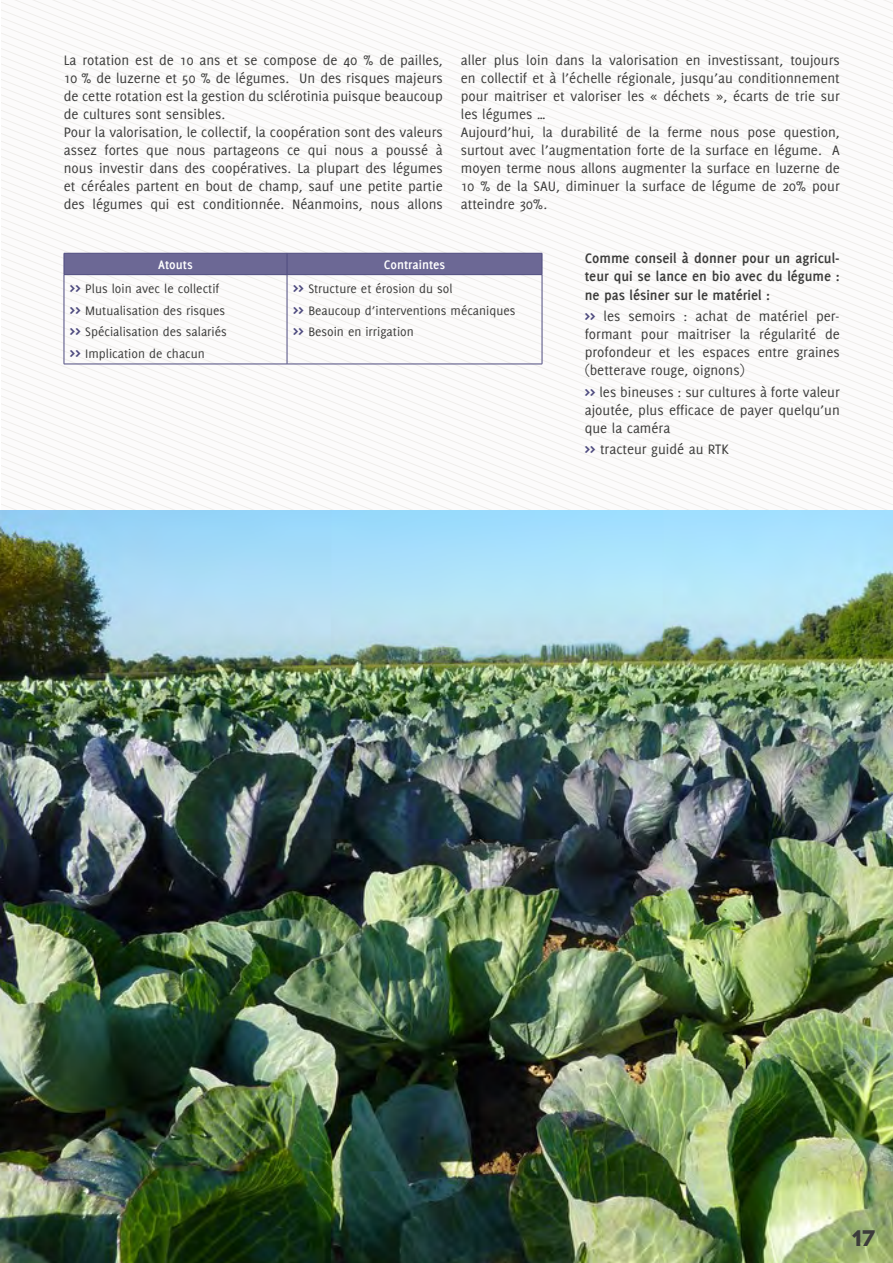
<style>
.page{position:relative;width:893px;height:1263px;background:#fff}
.page>*{position:absolute;margin:0;border:0;box-sizing:border-box;transform-origin:0 0}
.t1{font:700 22.5px "Novecentowide";color:#3c3c3b}
.t2{font:15px/18px "Delicious";color:#3c3c3b}
.t3{font:700 15px/18px "Delicious";color:#3c3c3b;text-align:justify}
.t4{font:13.5px/21.6px "Delicious";color:#3c3c3b}
.t5{font:700 13.5px "Delicious";color:#fff}
.s1{font-weight:700;font-size:18px;color:#4e4b7f}
</style>
<div class="page">
<svg style="left:2px;top:343px;width:891px;height:104px"></svg>
<svg style="left:2px;top:447px;width:891px;height:63px"></svg>
<svg style="left:2px;top:0;width:891px;height:343px"></svg>
<hr style="left:64px;top:275px;width:1px;height:89px;background:#4e4b7f">
<div style="left:64px;top:253px;width:479px;height:22px;background:#6c6895"></div>
<hr style="left:64px;top:274px;width:223px;height:1px;background:#4e4b7f">
<hr style="left:287px;top:274px;width:255px;height:1px;background:#4e4b7f">
<hr style="left:287px;top:275px;width:1px;height:89px;background:#4e4b7f">
<hr style="left:542px;top:275px;width:1px;height:89px;background:#4e4b7f">
<hr style="left:64px;top:364px;width:223px;height:1px;background:#4e4b7f">
<hr style="left:287px;top:364px;width:255px;height:1px;background:#4e4b7f">
<img style="left:0;top:510px;width:893px;height:753px">
<p class="t2" style="left:64px;top:51px;width:381px">La rotation est de 10 ans et se compose de 40 % de pailles, 10 % de luzerne et 50 % de légumes. Un des risques majeurs de cette rotation est la gestion du sclérotinia puisque beaucoup de cultures sont sensibles.<br>Pour la valorisation, le collectif, la coopération sont des valeurs assez fortes que nous partageons ce qui nous a poussé à nous investir dans des coopératives. La plupart des légumes et céréales partent en bout de champ, sauf une petite partie des légumes qui est conditionnée. Néanmoins, nous allons</p>
<p class="t2" style="left:461px;top:51px;width:381px">aller plus loin dans la valorisation en investissant, toujours en collectif et à l’échelle régionale, jusqu’au conditionnement pour maitriser et valoriser les « déchets », écarts de trie sur les légumes …<br>Aujourd’hui, la durabilité de la ferme nous pose question, surtout avec l’augmentation forte de la surface en légume. A moyen terme nous allons augmenter la surface en luzerne de 10 % de la SAU, diminuer la surface de légume de 20% pour atteindre 30%.</p>
<p class="t5" style="left:158px;top:256px;width:36px">Atouts</p>
<p class="t5" style="left:384px;top:256px;width:63px">Contraintes</p>
<p class="t4" style="left:70px;top:278px;width:158px"><span class="s1">&gt;&gt;</span> Plus loin avec le collectif <span class="s1">&gt;&gt;</span> Mutualisation des risques <span class="s1">&gt;&gt;</span> Spécialisation des salariés <span class="s1">&gt;&gt;</span> Implication de chacun</p>
<p class="t4" style="left:293px;top:278px;width:224px"><span class="s1">&gt;&gt;</span> Structure et érosion du sol<br><span class="s1">&gt;&gt;</span> Beaucoup d’interventions mécaniques <span class="s1">&gt;&gt;</span> Besoin en irrigation</p>
<p class="t3" style="left:585px;top:249px;width:257px">Comme conseil à donner pour un agricul&shy;teur qui se lance en bio avec du légume : ne pas lésiner sur le matériel :</p>
<p class="t2" style="left:585px;top:307px;width:257px;text-align:justify"><span class="s1">&gt;&gt;</span> les semoirs : achat de matériel per&shy;formant pour maitriser la régularité de profondeur et les espaces entre graines (betterave rouge, oignons)</p>
<p class="t2" style="left:585px;top:383px;width:257px;text-align:justify"><span class="s1">&gt;&gt;</span> les bineuses : sur cultures à forte valeur ajoutée, plus efficace de payer quelqu’un que la caméra</p>
<p class="t2" style="left:585px;top:440px;width:145px"><span class="s1">&gt;&gt;</span> tracteur guidé au RTK</p>
<h1 class="t1" style="left:851px;top:1223px;width:25px">17</h1>
</div>
